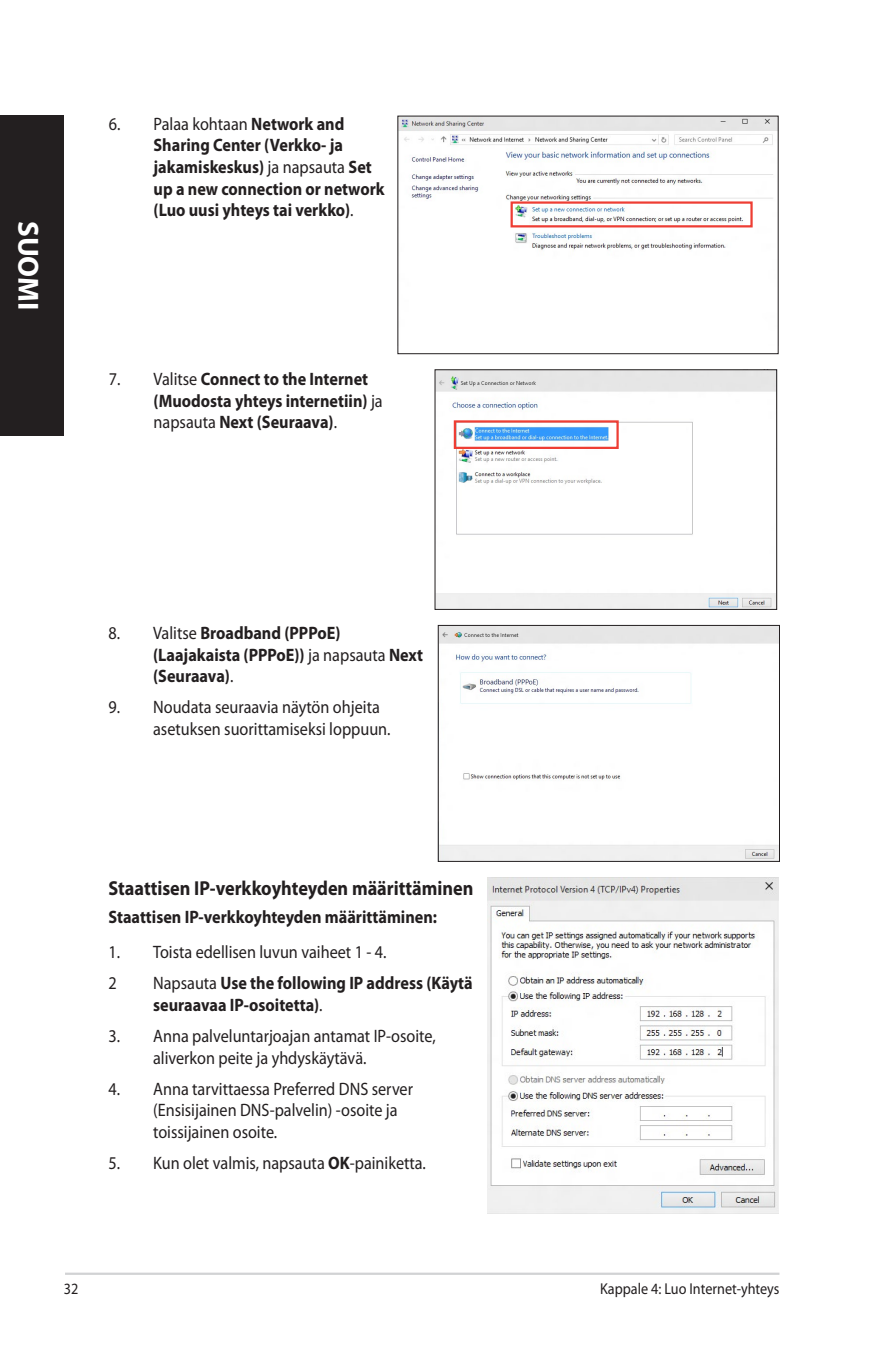
<style>
.page{position:relative;width:893px;height:1346px;background:#fff}
.page>*{position:absolute;margin:0;border:0;box-sizing:border-box;transform-origin:0 0}
.t1{font:700 29.25px "Myriad Pro";color:#fff}
.PC_Heading_3{font:700 20.25px "Myriad Pro";color:#231f20;scale:.9 1}
.PC_List{font:700 18px/21.6px "Myriad Pro";color:#231f20;scale:.9 1}
.PC_List-2{font:18px/21.6px "Myriad Pro";color:#231f20;scale:.9 1}
.PC_List_Bold{font:700 18px "Myriad Pro";color:#231f20;scale:.9 1}
.t2{font:15.75px "Myriad Pro";color:#231f20;scale:.9 1}
.s1{font-weight:400}
.s2{font-weight:700}
</style>
<div class="page">
<hr style="left:65px;top:1272px;width:714px;height:3px;background:#d1d2d4">
<div style="left:0;top:115px;width:64px;height:320px;background:#231f20"></div>
<img style="left:400px;top:118px;width:376px;height:133px">
<div style="left:398px;top:116px;width:380px;height:238px;border:1px solid #231f20"></div>
<div style="left:511px;top:201px;width:242px;height:26px;border:2px solid #ee3e34"></div>
<img style="left:437px;top:371px;width:338px;height:237px">
<div style="left:435px;top:369px;width:342px;height:241px;border:1px solid #231f20"></div>
<div style="left:454px;top:420px;width:165px;height:29px;border:2px solid #ee3e34"></div>
<img style="left:440px;top:627px;width:338px;height:233px">
<div style="left:438px;top:625px;width:342px;height:237px;border:1px solid #231f20"></div>
<img style="left:487px;top:878px;width:291px;height:336px">
<h1 class="t1" style="left:45px;top:221px;width:91px;rotate:90deg">SUOMI</h1>
<p class="PC_List" style="left:154px;top:113px;width:258px;text-indent:-45px"><span class="s1">6. Palaa kohtaan</span> Network and<br>Sharing Center (Verkko- ja jakamiskeskus) <span class="s1">ja napsauta</span> Set up a new connection or network (Luo uusi yhteys tai verkko)<span class="s1">.</span></p>
<p class="PC_List" style="left:154px;top:368px;width:256px;text-indent:-45px"><span class="s1">7. Valitse</span> Connect to the Internet (Muodosta yhteys internetiin) <span class="s1">ja napsauta</span> Next (Seuraava)<span class="s1">.</span></p>
<p class="PC_List" style="left:153px;top:622px;width:302px;text-indent:-45px"><span class="s1">8. Valitse</span> Broadband (PPPoE) (Laajakaista (PPPoE)) <span class="s1">ja napsauta</span> Next (Seuraava)<span class="s1">.</span></p>
<p class="PC_List-2" style="left:153px;top:697px;width:265px;text-indent:-45px">9. Noudata seuraavia näytön ohjeita asetuksen suorittamiseksi loppuun.</p>
<p class="PC_Heading_3" style="left:108px;top:877px;width:407px">Staattisen IP-verkkoyhteyden määrittäminen</p>
<p class="PC_List_Bold" style="left:108px;top:907px;width:367px">Staattisen IP-verkkoyhteyden määrittäminen:</p>
<p class="PC_List-2" style="left:108px;top:941px;width:310px">1. Toista edellisen luvun vaiheet 1 - 4.</p>
<p class="PC_List-2" style="left:108px;top:972px;width:11px">2</p>
<p class="PC_List" style="left:153px;top:972px;width:357px"><span class="s1">Napsauta</span> Use the following IP address (Käytä seuraavaa IP-osoitetta)<span class="s1">.</span></p>
<p class="PC_List-2" style="left:153px;top:1025px;width:316px;text-indent:-45px">3. Anna palveluntarjoajan antamat IP-osoite, aliverkon peite ja yhdyskäytävä.</p>
<p class="PC_List-2" style="left:153px;top:1078px;width:290px;text-indent:-45px">4. Anna tarvittaessa Preferred DNS server (Ensisijainen DNS-palvelin) -osoite ja toissijainen osoite.</p>
<p class="PC_List-2" style="left:108px;top:1152px;width:354px">5. Kun olet valmis, napsauta <span class="s2">OK</span>-painiketta.</p>
<p class="t2" style="left:64px;top:1280px;width:18px">32</p>
<p class="t2" style="left:600px;top:1280px;width:201px">Kappale 4: Luo Internet-yhteys</p>
</div>
